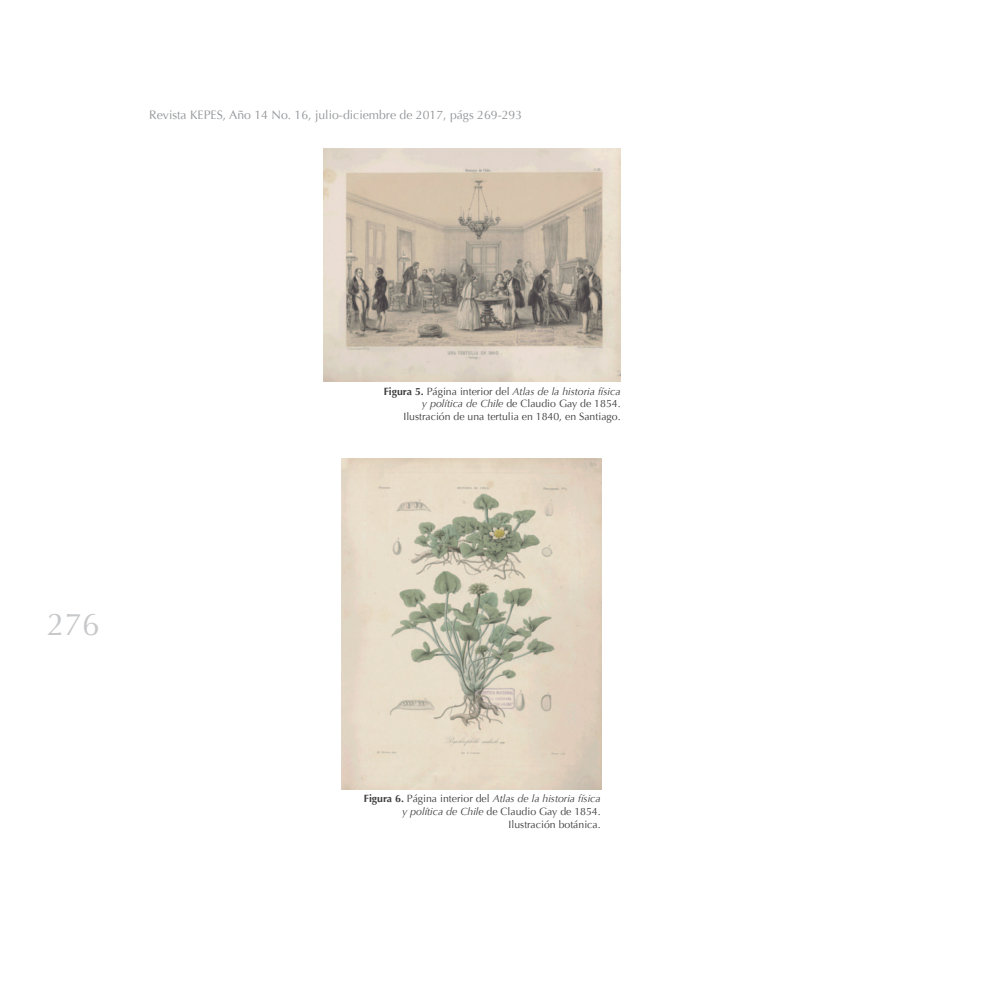
<style>
.page{position:relative;width:993px;height:993px;background:#fff}
.page>*{position:absolute;margin:0;border:0;box-sizing:border-box;transform-origin:0 0}
.t1{font:31.5px "Optima";color:#c7c8ca}
.t2{font:12.25px "Optima";color:#939598}
.t3{font:10.5px/12.6px "Optima";color:#3e3e3f;text-align:right}
.s1{font-weight:700}
.s2{font-style:italic}
</style>
<div class="page">
<img style="left:323px;top:149px;width:297px;height:233px">
<img style="left:341px;top:458px;width:260px;height:331px">
<p class="t2" style="left:149px;top:108px;width:374px">Revista KEPES, Año 14 No. 16, julio-diciembre de 2017, págs 269-293</p>
<h1 class="t1" style="left:47px;top:606px;width:54px">276</h1>
<p class="t3" style="left:383px;top:384px;width:238px"><span class="s1">Figura 5.</span> Página interior del <span class="s2">Atlas de la historia física y política de Chile</span> de Claudio Gay de 1854.<br>Ilustración de una tertulia en 1840, en Santiago.</p>
<p class="t3" style="left:364px;top:792px;width:238px"><span class="s1">Figura 6.</span> Página interior del <span class="s2">Atlas de la historia física y política de Chile</span> de Claudio Gay de 1854.<br>Ilustración botánica.</p>
</div>
